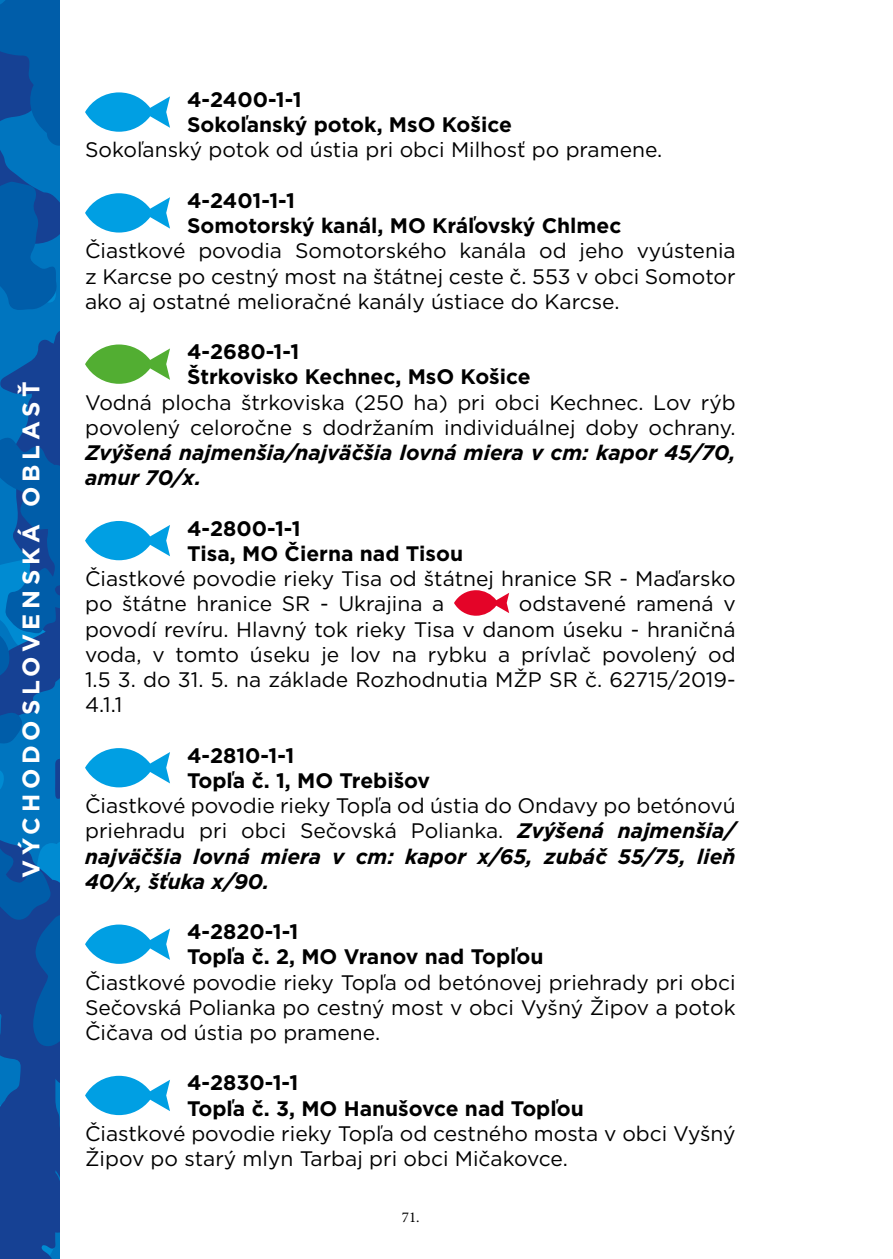
<style>
.page{position:relative;width:893px;height:1259px;background:#fff}
.page>*{position:absolute;margin:0;border:0;box-sizing:border-box;transform-origin:0 0}
.t1{font:700 24px "Gotham";letter-spacing:.2em;color:#fff}
.t2{font:21px/25.2px "Gotham";color:#000;text-align:justify}
.t3{font:700 21px/25.2px "Gotham";color:#000}
.t4{font:italic 700 21px/25.2px "Gotham";color:#000}
.t5{font:15px "Minion Pro";color:#000}
.s1{font-weight:700;font-style:italic}
</style>
<div class="page">
<svg style="left:0;top:326px;width:60px;height:933px;background:#0b56a5"></svg>
<svg style="left:0;top:0;width:60px;height:310px;background:#045daa"></svg>
<svg style="left:85px;top:92px;width:85px;height:40px"></svg>
<svg style="left:85px;top:193px;width:85px;height:39px"></svg>
<svg style="left:85px;top:344px;width:85px;height:40px"></svg>
<svg style="left:85px;top:521px;width:85px;height:39px"></svg>
<svg style="left:454px;top:590px;width:55px;height:26px"></svg>
<svg style="left:85px;top:748px;width:85px;height:39px"></svg>
<svg style="left:85px;top:924px;width:85px;height:40px"></svg>
<svg style="left:85px;top:1075px;width:85px;height:40px"></svg>
<p class="t1" style="left:15px;top:877px;width:498px;rotate:-90deg">VÝCHODOSLOVENSKÁ OBLASŤ</p>
<p class="t3" style="left:187px;top:87px;width:326px">4-2400-1-1<br>Sokoľanský potok, MsO Košice</p>
<p class="t2" style="left:85px;top:137px;width:579px">Sokoľanský potok od ústia pri obci Milhosť po pramene.</p>
<p class="t3" style="left:187px;top:188px;width:436px">4-2401-1-1<br>Somotorský kanál, MO Kráľovský Chlmec</p>
<p class="t2" style="left:85px;top:238px;width:652px">Čiastkové povodia Somotorského kanála od jeho vyústenia z Karcse po cestný most na štátnej ceste č. 553 v obci Somotor ako aj ostatné melioračné kanály ústiace do Karcse.</p>
<p class="t3" style="left:187px;top:339px;width:345px">4-2680-1-1<br>Štrkovisko Kechnec, MsO Košice</p>
<p class="t2" style="left:85px;top:389px;width:652px">Vodná plocha štrkoviska (250 ha) pri obci Kechnec. Lov rýb povolený celoročne s dodržaním individuálnej doby ochrany.</p>
<p class="t4" style="left:85px;top:440px;width:652px">Zvýšená najmenšia/najväčšia lovná miera v cm: kapor 45/70, amur 70/x.</p>
<p class="t3" style="left:187px;top:515px;width:277px">4-2800-1-1<br>Tisa, MO Čierna nad Tisou</p>
<p class="t2" style="left:85px;top:565px;width:652px">Čiastkové povodie rieky Tisa od štátnej hranice SR - Maďarsko po štátne hranice SR - Ukrajina a</p>
<p class="t2" style="left:85px;top:591px;width:652px;text-indent:434px">odstavené ramená v povodí revíru. Hlavný tok rieky Tisa v danom úseku - hraničná voda, v tomto úseku je lov na rybku a prívlač povolený od 1.5 3. do 31. 5. na základe Rozhodnutia MŽP SR č. 62715/2019- 4.1.1</p>
<p class="t3" style="left:187px;top:742px;width:245px">4-2810-1-1<br>Topľa č. 1, MO Trebišov</p>
<p class="t2" style="left:85px;top:792px;width:652px">Čiastkové povodie rieky Topľa od ústia do Ondavy po betónovú priehradu pri obci Sečovská Polianka. <span class="s1">Zvýšená najmenšia/ najväčšia lovná miera v cm: kapor x/65, zubáč 55/75, lieň 40/x, šťuka x/90.</span></p>
<p class="t3" style="left:187px;top:919px;width:358px">4-2820-1-1<br>Topľa č. 2, MO Vranov nad Topľou</p>
<p class="t2" style="left:85px;top:969px;width:652px">Čiastkové povodie rieky Topľa od betónovej priehrady pri obci Sečovská Polianka po cestný most v obci Vyšný Žipov a potok Čičava od ústia po pramene.</p>
<p class="t3" style="left:187px;top:1070px;width:398px">4-2830-1-1<br>Topľa č. 3, MO Hanušovce nad Topľou</p>
<p class="t2" style="left:85px;top:1120px;width:652px">Čiastkové povodie rieky Topľa od cestného mosta v obci Vyšný<br>Žipov po starý mlyn Tarbaj pri obci Mičakovce.</p>
<p class="t5" style="left:402px;top:1207px;width:19px">71.</p>
</div>
